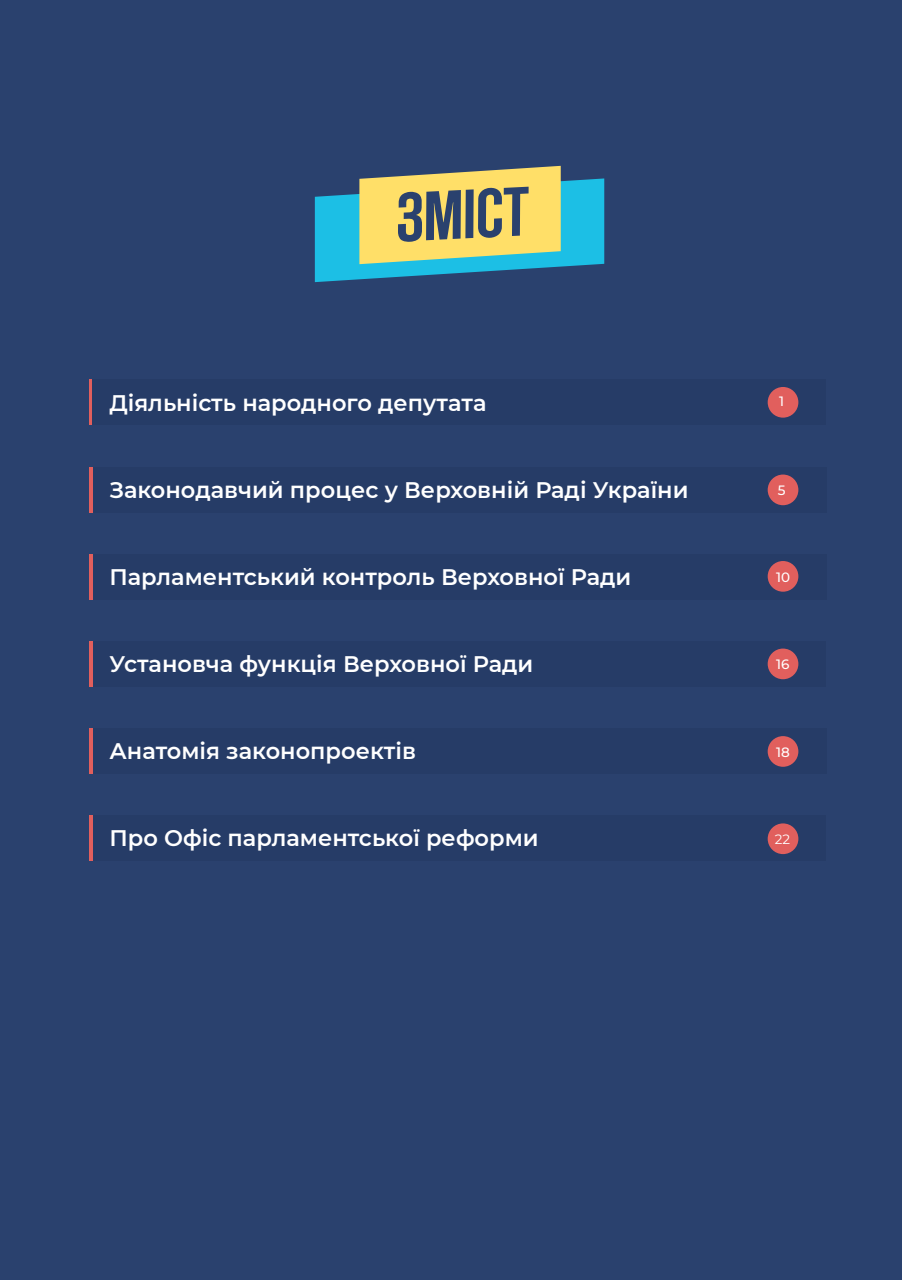
<style>
.page{position:relative;width:902px;height:1280px;background:#fff}
.page>*{position:absolute;margin:0;border:0;box-sizing:border-box;transform-origin:0 0}
.t1{font:69.3px "Reforma Grotesk Demi C";color:#2a416e}
.t2{font:600 22.5px "Montserrat";color:#fff}
.t3{font:500 13.5px "Montserrat";color:#fff}
.t4{font:13.5px "Montserrat";color:#fff}
</style>
<div class="page">
<div style="left:0;top:0;width:901px;height:1280px;background:#2a416e"></div>
<svg style="left:89px;top:380px;width:3px;height:45px"></svg>
<svg style="left:315px;top:166px;width:289px;height:116px"></svg>
<div style="left:93px;top:380px;width:733px;height:45px;background:#263c67"></div>
<div style="left:767px;top:387px;width:31px;height:31px;background:#e15f5d;border-radius:50%"></div>
<div style="left:89px;top:467px;width:737px;height:45px;background:#263c67"></div>
<hr style="left:89px;top:467px;width:4px;height:45px;background:#e15f5d">
<div style="left:767px;top:475px;width:31px;height:30px;background:#e15f5d;border-radius:50%"></div>
<div style="left:91px;top:554px;width:735px;height:45px;background:#263c67"></div>
<hr style="left:89px;top:554px;width:4px;height:45px;background:#e15f5d">
<div style="left:767px;top:561px;width:31px;height:31px;background:#e15f5d;border-radius:50%"></div>
<div style="left:93px;top:641px;width:733px;height:45px;background:#263c67"></div>
<hr style="left:89px;top:641px;width:4px;height:45px;background:#e15f5d">
<div style="left:767px;top:648px;width:31px;height:31px;background:#e15f5d;border-radius:50%"></div>
<div style="left:91px;top:728px;width:735px;height:46px;background:#263c67"></div>
<hr style="left:89px;top:728px;width:4px;height:46px;background:#e15f5d">
<div style="left:767px;top:736px;width:31px;height:31px;background:#e15f5d;border-radius:50%"></div>
<div style="left:93px;top:816px;width:733px;height:45px;background:#263c67"></div>
<hr style="left:89px;top:816px;width:4px;height:45px;background:#e15f5d">
<div style="left:767px;top:823px;width:31px;height:31px;background:#e15f5d;border-radius:50%"></div>
<h1 class="t1" style="left:393px;top:181px;width:134px;rotate:-3deg">ЗМІСТ</h1>
<p class="t2" style="left:109px;top:387px;width:378px">Діяльність народного депутата</p>
<p class="t3" style="left:779px;top:392px;width:6px">1</p>
<p class="t2" style="left:109px;top:474px;width:580px">Законодавчий процес у Верховній Раді України</p>
<p class="t3" style="left:777px;top:481px;width:9px">5</p>
<p class="t2" style="left:109px;top:561px;width:523px">Парламентський контроль Верховної Ради</p>
<p class="t3" style="left:776px;top:568px;width:15px">10</p>
<p class="t2" style="left:109px;top:648px;width:425px">Установча функція Верховної Ради</p>
<p class="t3" style="left:776px;top:655px;width:15px">16</p>
<p class="t2" style="left:109px;top:735px;width:308px">Анатомія законопроектів</p>
<p class="t3" style="left:776px;top:743px;width:15px">18</p>
<p class="t2" style="left:109px;top:822px;width:431px">Про Офіс парламентської реформи</p>
<p class="t4" style="left:774px;top:830px;width:17px">22</p>
</div>
